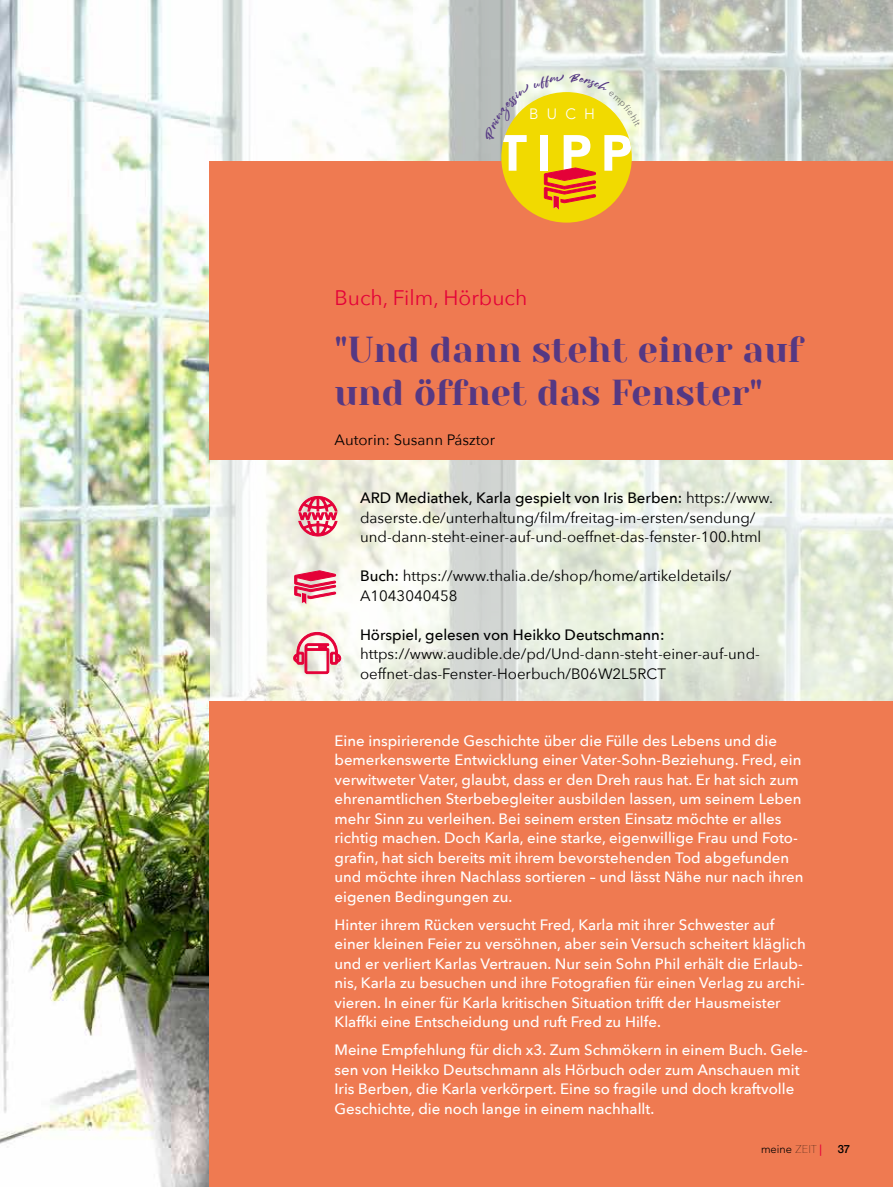
<style>
.page{position:relative;width:893px;height:1187px;background:#fff}
.page>*{position:absolute;margin:0;border:0;box-sizing:border-box;transform-origin:0 0}
.t1{font:900 50.25px "Avenir";color:#fff}
.t2{font:36px/43.5px "Yeseva One";color:#553883}
.t3{font:21px "Avenir Next";color:#e40138}
.t4{font:500 15px/19.5px "Avenir Next";color:#fff}
.t5{font:15px/19.5px "Avenir Next";color:#000}
.t6{font:500 15px "Avenir Next";color:#000}
.t7{font:300 15px "Avenir";color:#fff}
.t8{font:300 11.25px "Avenir LT Std";color:#000}
.t9{font:500 11.25px "Helvetica Neue";color:#000}
.s1{font-weight:500}
.s2{font-family:"Avenir Next";font-weight:200}
.s3{font-family:"Avenir Next";font-weight:500;color:#e40138}
</style>
<div class="page">
<img style="left:0;top:0;width:210px;height:1186px">
<svg style="left:210px;top:459px;width:683px;height:242px"></svg>
<svg style="left:210px;top:0;width:683px;height:161px"></svg>
<div style="left:210px;top:161px;width:683px;height:298px;background:#ef7a51"></div>
<div style="left:210px;top:701px;width:683px;height:485px;background:#ef7a51"></div>
<svg style="left:298px;top:495px;width:40px;height:42px"></svg>
<div style="left:501px;top:92px;width:131px;height:130px;background:#f1da00;border-radius:50%"></div>
<svg style="left:544px;top:167px;width:52px;height:43px"></svg>
<svg style="left:294px;top:570px;width:42px;height:34px"></svg>
<svg style="left:293px;top:631px;width:48px;height:65px"></svg>
<svg style="left:484px;top:73px;width:156px;height:68px"></svg>
<p class="t7" style="left:529px;top:106px;width:67px">BUCH</p>
<h1 class="t1" style="left:498px;top:124px;width:136px">TIPP</h1>
<h3 class="t3" style="left:334px;top:280px;width:194px">Buch, Film, Hörbuch</h3>
<h2 class="t2" style="left:334px;top:329px;width:470px">"Und dann steht einer auf und öffnet das Fenster"</h2>
<p class="t5" style="left:334px;top:429px;width:162px">Autorin: Susann Pásztor</p>
<p class="t5" style="left:360px;top:487px;width:414px"><span class="s1">ARD Mediathek, Karla gespielt von Iris Berben:</span> https://www. daserste.de/unterhaltung/昀椀lm/freitag-im-ersten/sendung/ und-dann-steht-einer-auf-und-oeffnet-das-fenster-100.html</p>
<p class="t5" style="left:360px;top:565px;width:373px"><span class="s1">Buch:</span> https://www.thalia.de/shop/home/artikeldetails/<br>A1043040458</p>
<p class="t6" style="left:360px;top:626px;width:306px">Hörspiel, gelesen von Heikko Deutschmann:</p>
<p class="t5" style="left:360px;top:643px;width:401px">https://www.audible.de/pd/Und-dann-steht-einer-auf-und&shy;oeffnet-das-Fenster-Hoerbuch/B06W2L5RCT</p>
<p class="t4" style="left:334px;top:731px;width:471px">Eine inspirierende Geschichte über die Fülle des Lebens und die bemerkenswerte Entwicklung einer Vater-Sohn-Beziehung. Fred, ein verwitweter Vater, glaubt, dass er den Dreh raus hat. Er hat sich zum ehrenamtlichen Sterbebegleiter ausbilden lassen, um seinem Leben mehr Sinn zu verleihen. Bei seinem ersten Einsatz möchte er alles richtig machen. Doch Karla, eine starke, eigenwillige Frau und Foto&shy;gra昀椀n, hat sich bereits mit ihrem bevorstehenden Tod abgefunden und möchte ihren Nachlass sortieren – und lässt Nähe nur nach ihren eigenen Bedingungen zu.</p>
<p class="t4" style="left:334px;top:915px;width:473px">Hinter ihrem Rücken versucht Fred, Karla mit ihrer Schwester auf einer kleinen Feier zu versöhnen, aber sein Versuch scheitert kläglich und er verliert Karlas Vertrauen. Nur sein Sohn Phil erhält die Erlaub&shy;nis, Karla zu besuchen und ihre Fotogra昀椀en für einen Verlag zu archi&shy;vieren. In einer für Karla kritischen Situation trifft der Hausmeister Klaffki eine Entscheidung und ruft Fred zu Hilfe.</p>
<p class="t4" style="left:334px;top:1040px;width:475px">Meine Empfehlung für dich x3. Zum Schmökern in einem Buch. Gele&shy;sen von Heikko Deutschmann als Hörbuch oder zum Anschauen mit Iris Berben, die Karla verkörpert. Eine so fragile und doch kraftvolle Geschichte, die noch lange in einem nachhallt.</p>
<p class="t8" style="left:761px;top:1143px;width:63px">meine <span class="s2">ZEIT</span> <span class="s3">|</span></p>
<p class="t9" style="left:838px;top:1142px;width:14px">37</p>
</div>
